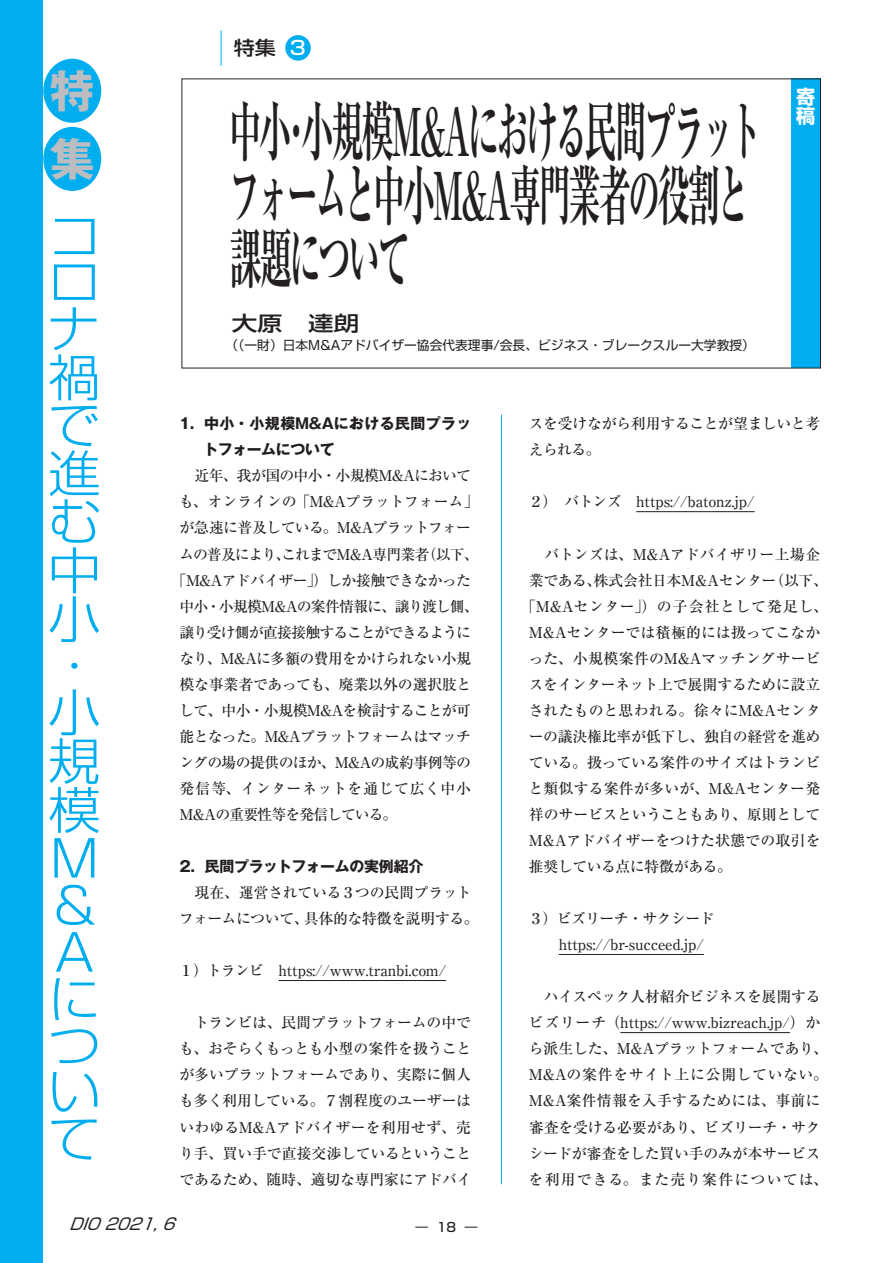
<style>
.page{position:relative;width:893px;height:1263px;background:#fff}
.page>*{position:absolute;margin:0;border:0;box-sizing:border-box;transform-origin:0 0}
.t1{font:700 65.85px/63.8px "Ryumin Pro";letter-spacing:-.085em;color:#231f20;scale:.49 1}
.t2{font:300 50.1px/47.4px "Shin Go Pro";color:#00aeef;scale:1.05 1}
.t3{font:700 44.85px "Gothic MB101 Pro";color:#bcbdc0}
.t4{font:500 20.4px "Shin Go Pro";color:#231f20;scale:1.25 1}
.t5{font:500 19.2px "Shin Go Pro";color:#231f20;scale:1.1 1}
.t6{font:700 19.2px/19.2px "Shin Go Pro";color:#fff}
.t7{font:italic 15.9px "Shin Go Pro";color:#231f20}
.t8{font:500 14.85px/26.1px "Ryumin Pro";letter-spacing:-.02em;color:#231f20}
.t9{font:500 14.85px "Ryumin Pro";letter-spacing:-.045em;color:#231f20}
.t10{font:500 14.85px "Ryumin Pro";letter-spacing:.005em;color:#231f20}
.t11{font:500 14.85px "Ryumin Pro";letter-spacing:-.04em;color:#231f20}
.t12{font:500 14.85px "Ryumin Pro";color:#231f20}
.t13{font:500 14.85px "Ryumin Pro";letter-spacing:-.065em;color:#231f20}
.t14{font:700 14.85px/26.1px "Gothic MB101 Pro";letter-spacing:.015em;color:#231f20}
.t15{font:500 14.85px "Ryumin Pro";letter-spacing:-.055em;color:#231f20}
.t16{font:500 14.85px "Ryumin Pro";letter-spacing:-.07em;color:#231f20}
.t17{font:500 14.85px "Ryumin Pro";letter-spacing:.05em;color:#231f20}
.t18{font:500 14.85px "Ryumin Pro";letter-spacing:.01em;color:#231f20}
.t19{font:500 14.85px "Ryumin Pro";letter-spacing:.04em;color:#231f20}
.t20{font:700 14.85px "Gothic MB101 Pro";letter-spacing:-.015em;color:#231f20}
.t21{font:12.75px "Shin Go Pro";color:#231f20}
.t22{font:500 12.75px "Shin Go Pro";color:#231f20}
.s1{color:#fff}
</style>
<div class="page">
<div style="left:791px;top:79px;width:30px;height:289px;background:#00aeef"></div>
<div style="left:0;top:0;width:43px;height:1263px;background:#00aeef"></div>
<div style="left:43px;top:59px;width:58px;height:64px;background:#00aeef;border-radius:50%"></div>
<div style="left:43px;top:127px;width:58px;height:64px;background:#00aeef;border-radius:50%"></div>
<div style="left:285px;top:35px;width:26px;height:26px;background:#00aeef;border-radius:50%"></div>
<hr style="left:221px;top:30px;width:1px;height:36px;background:#00aeef">
<hr style="left:279px;top:980px;width:167px;height:1px;background:#231f20">
<hr style="left:636px;top:511px;width:119px;height:1px;background:#231f20">
<hr style="left:559px;top:954px;width:145px;height:1px;background:#231f20">
<hr style="left:620px;top:1032px;width:170px;height:1px;background:#231f20">
<hr style="left:501px;top:415px;width:1px;height:769px;background:#00aeef">
<h3 class="t3" style="left:50px;top:53px;width:46px">特</h3>
<h3 class="t3" style="left:50px;top:122px;width:46px">集</h3>
<h2 class="t2" style="left:48px;top:207px;width:50px">コロナ禍で進む中小・小規模<br>Ｍ＆<br>Ａについて</h2>
<p class="t5" style="left:234px;top:32px;width:67px">特集 <span class="s1">3</span></p>
<h1 class="t1" style="left:229px;top:95px;width:1089px">中小・小規模M&amp;Aにおける民間プラットフォームと中小M&amp;A専門業者の役割と課題について</h1>
<h3 class="t4" style="left:232px;top:306px;width:104px">大原　達朗</h3>
<p class="t21" style="left:225px;top:335px;width:531px">（（一財）日本M&amp;Aアドバイザー協会代表理事/会長、ビジネス・ブレークスルー大学教授）</p>
<p class="t6" style="left:796px;top:85px;width:20px">寄稿</p>
<p class="t14" style="left:204px;top:409px;width:269px;text-indent:-24px">1．中小・小規模M&amp;Aにおける民間プラットフォームについて</p>
<p class="t9" style="left:180px;top:464px;width:293px">　近年、我が国の中小・小規模M&amp;Aにおいて</p>
<p class="t8" style="left:179px;top:488px;width:301px">も、オンラインの「M&amp;Aプラットフォーム」</p>
<p class="t11" style="left:179px;top:516px;width:293px">が急速に普及している。M&amp;Aプラットフォー</p>
<p class="t13" style="left:179px;top:542px;width:301px">ムの普及により、これまでM&amp;A専門業者（以下、</p>
<p class="t8" style="left:172px;top:566px;width:301px">「M&amp;Aアドバイザー」）しか接触できなかった</p>
<p class="t15" style="left:179px;top:594px;width:301px">中小・小規模M&amp;Aの案件情報に、譲り渡し側、</p>
<p class="t16" style="left:180px;top:620px;width:293px">譲り受け側が直接接触することができるように</p>
<p class="t11" style="left:179px;top:646px;width:293px">なり、M&amp;Aに多額の費用をかけられない小規</p>
<p class="t8" style="left:180px;top:670px;width:293px">模な事業者であっても、廃業以外の選択肢と</p>
<p class="t9" style="left:179px;top:698px;width:293px">して、中小・小規模M&amp;Aを検討することが可</p>
<p class="t9" style="left:179px;top:725px;width:293px">能となった。M&amp;Aプラットフォームはマッチ</p>
<p class="t9" style="left:179px;top:751px;width:293px">ングの場の提供のほか、M&amp;Aの成約事例等の</p>
<p class="t19" style="left:180px;top:777px;width:293px">発信等、インターネットを通じて広く中小</p>
<p class="t13" style="left:180px;top:803px;width:219px">M&amp;Aの重要性等を発信している。</p>
<p class="t20" style="left:180px;top:854px;width:245px">2．民間プラットフォームの実例紹介</p>
<p class="t8" style="left:179px;top:878px;width:301px">　現在、運営されている３つの民間プラットフォームについて、具体的な特徴を説明する。</p>
<p class="t8" style="left:179px;top:956px;width:269px">１）トランビ　https://www.tranbi.com/</p>
<p class="t8" style="left:179px;top:1009px;width:294px;text-align:justify">　トランビは、民間プラットフォームの中でも、おそらくもっとも小型の案件を扱うことが多いプラットフォームであり、実際に個人も多く利用している。７割程度のユーザーはいわゆるM&amp;Aアドバイザーを利用せず、売り手、買い手で直接交渉しているということであるため、随時、適切な専門家にアドバイ</p>
<p class="t8" style="left:529px;top:410px;width:293px">スを受けながら利用することが望ましいと考えられる。</p>
<p class="t8" style="left:528px;top:488px;width:228px">２）　バトンズ　https://batonz.jp/</p>
<p class="t18" style="left:529px;top:542px;width:293px">　バトンズは、M&amp;Aアドバイザリー上場企</p>
<p class="t8" style="left:529px;top:566px;width:301px">業である、株式会社日本M&amp;Aセンター（以下、</p>
<p class="t17" style="left:521px;top:594px;width:308px">「M&amp;Aセンター」）の子会社として発足し、</p>
<p class="t10" style="left:529px;top:620px;width:293px">M&amp;Aセンターでは積極的には扱ってこなか</p>
<p class="t12" style="left:529px;top:646px;width:293px">った、小規模案件のM&amp;Aマッチングサービ</p>
<p class="t8" style="left:529px;top:670px;width:293px">スをインターネット上で展開するために設立</p>
<p class="t12" style="left:529px;top:698px;width:294px">されたものと思われる。徐々にM&amp;Aセンタ</p>
<p class="t8" style="left:529px;top:722px;width:293px">ーの議決権比率が低下し、独自の経営を進め</p>
<p class="t8" style="left:529px;top:748px;width:293px">ている。扱っている案件のサイズはトランビ</p>
<p class="t10" style="left:528px;top:777px;width:293px">と類似する案件が多いが、M&amp;Aセンター発</p>
<p class="t8" style="left:529px;top:800px;width:293px">祥のサービスということもあり、原則として</p>
<p class="t10" style="left:529px;top:829px;width:293px">M&amp;Aアドバイザーをつけた状態での取引を</p>
<p class="t8" style="left:529px;top:852px;width:205px">推奨している点に特徴がある。</p>
<p class="t8" style="left:528px;top:904px;width:202px">３）ビズリーチ・サクシード　　　https://br-succeed.jp/</p>
<p class="t8" style="left:528px;top:983px;width:301px">　ハイスペック人材紹介ビジネスを展開するビズリーチ（https://www.bizreach.jp/）から派生した、M&amp;Aプラットフォームであり、<br>M&amp;Aの案件をサイト上に公開していない。<br>M&amp;A案件情報を入手するためには、事前に審査を受ける必要があり、ビズリーチ・サクシードが審査をした買い手のみが本サービスを利用できる。また売り案件については、</p>
<p class="t7" style="left:69px;top:1210px;width:115px">DIO2021,6</p>
<p class="t22" style="left:416px;top:1216px;width:63px">― 18 ―</p>
</div>
